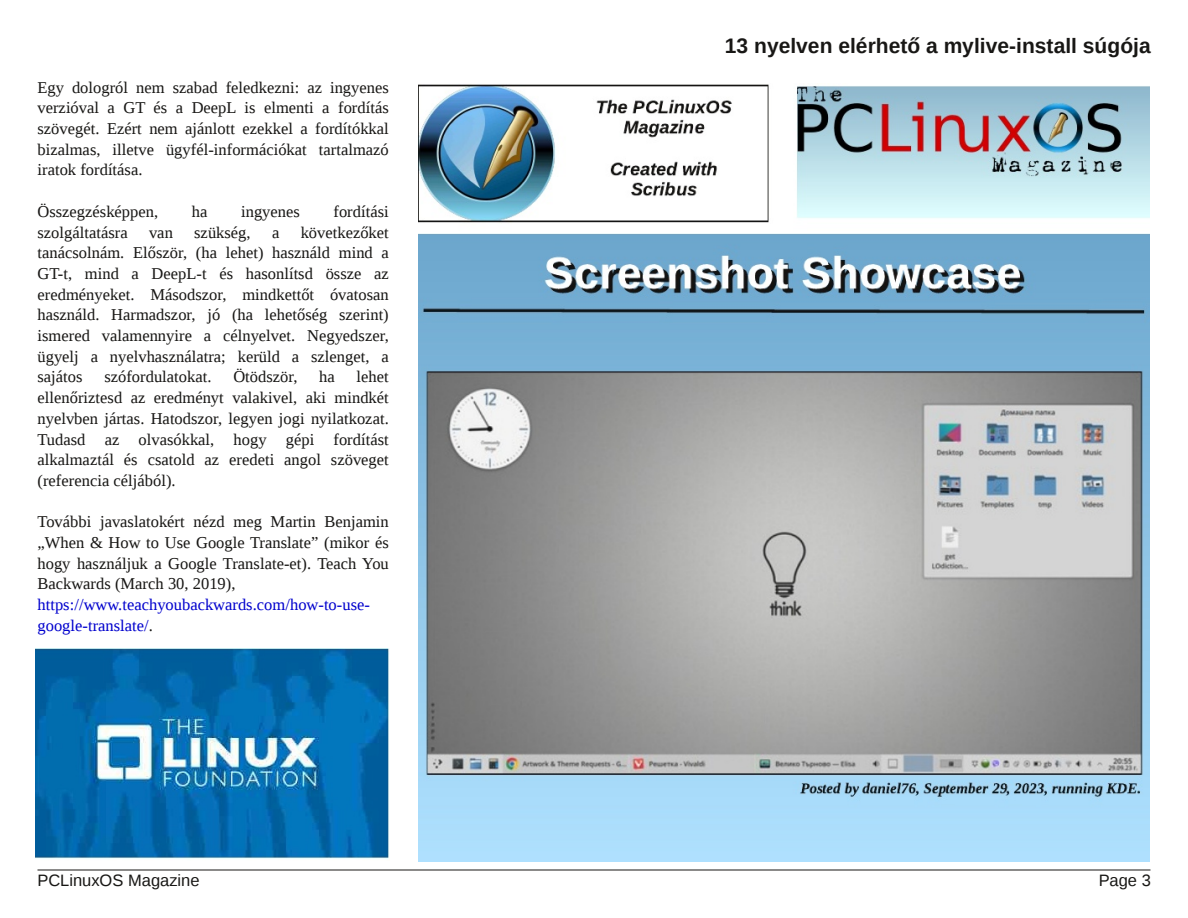
<style>
.page{position:relative;width:1188px;height:918px;background:#fff}
.page>*{position:absolute;margin:0;border:0;box-sizing:border-box;transform-origin:0 0}
.t1{font:700 21px "Liberation Sans";color:#181715}
.t2{font:16.5px/20.7px "Liberation Serif";color:#181715;text-align:justify}
.t3{font:16.5px/20.7px "Liberation Serif";color:#0000cd}
.t4{font:16.5px "Liberation Sans";color:#181715}
.s1{color:#181715}
</style>
<div class="page">
<hr style="left:38px;top:870px;width:1112px;height:1px;background:#181715">
<img style="left:35px;top:649px;width:354px;height:210px">
<img style="left:419px;top:84px;width:731px;height:777px">
<p class="t2" style="left:38px;top:77px;width:353px">Egy dologról nem szabad feledkezni: az ingyenes verzióval a GT és a DeepL is elmenti a fordítás szövegét. Ezért nem ajánlott ezekkel a fordítókkal bizalmas, illetve ügyfél-információkat tartalmazó iratok fordítása.</p>
<p class="t2" style="left:38px;top:201px;width:122px">Összegzésképpen,</p>
<p class="t2" style="left:192px;top:201px;width:17px">ha</p>
<p class="t2" style="left:241px;top:201px;width:60px">ingyenes</p>
<p class="t2" style="left:334px;top:201px;width:57px">fordítási</p>
<p class="t2" style="left:38px;top:222px;width:92px">szolgáltatásra</p>
<p class="t2" style="left:149px;top:222px;width:25px">van</p>
<p class="t2" style="left:194px;top:222px;width:58px">szükség,</p>
<p class="t2" style="left:272px;top:222px;width:9px">a</p>
<p class="t2" style="left:38px;top:222px;width:353px;text-indent:263px">következőket tanácsolnám. Először, (ha lehet) használd mind a GT-t, mind a DeepL-t és hasonlítsd össze az eredményeket. Másodszor, mindkettőt óvatosan használd. Harmadszor, jó (ha lehetőség szerint) ismered valamennyire a célnyelvet. Negyedszer, ügyelj a nyelvhasználatra; kerüld a szlenget, a sajátos</p>
<p class="t2" style="left:104px;top:366px;width:109px">szófordulatokat.</p>
<p class="t2" style="left:233px;top:366px;width:66px">Ötödször,</p>
<p class="t2" style="left:319px;top:366px;width:17px">ha</p>
<p class="t2" style="left:38px;top:366px;width:353px;text-indent:319px">lehet ellenőriztesd az eredményt valakivel, aki mindkét nyelvben jártas. Hatodszor, legyen jogi nyilatkozat.<br>Tudasd az olvasókkal, hogy gépi fordítást alkalmaztál és csatold az eredeti angol szöveget (referencia céljából).</p>
<p class="t2" style="left:38px;top:511px;width:353px">További javaslatokért nézd meg Martin Benjamin „When &amp; How to Use Google Translate” (mikor és hogy használjuk a Google Translate-et). Teach You Backwards (March 30, 2019),</p>
<p class="t3" style="left:38px;top:594px;width:334px">https://www.teachyoubackwards.com/how-to-use&shy;google-translate/<span class="s1">.</span></p>
<p class="t1" style="left:725px;top:34px;width:427px">13 nyelven elérhető a mylive-install súgója</p>
<p class="t4" style="left:38px;top:872px;width:164px">PCLinuxOS Magazine</p>
<p class="t4" style="left:1099px;top:871px;width:54px">Page 3</p>
</div>
